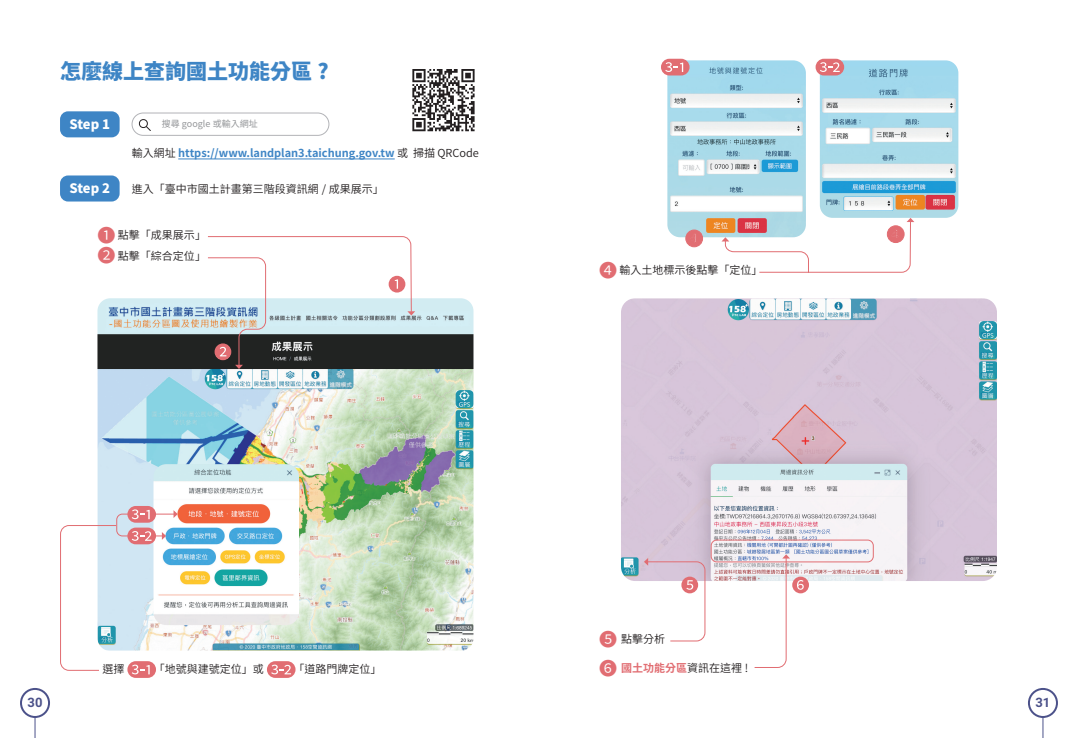
<style>
.page{position:relative;width:1078px;height:738px;background:#fff}
.page>*{position:absolute;margin:0;border:0;box-sizing:border-box;transform-origin:0 0}
.標題-中_節{font:900 21px "Noto Sans CJ Ktc";color:#3e85c5}
.標題-中_節-2{font:900 13px "Noto Sans CJ Ktc";letter-spacing:-.02em;color:#fff}
.t1{font:700 13px "Roboto";color:#4c528a}
.內文-無縮排{font:600 11px "Noto Sans CJ Ktc";color:#231f20}
.內文-無隔行段落{font:700 11px "Noto Sans CJ Ktc";color:#3e85c5}
.內文-無縮排-2{font:700 11px "Noto Sans CJ Ktc";color:#e16d72}
.圖說-小-內文{font:9px "Noto Sans CJ Ktc";color:#939598}
.s1{font-weight:600;color:#231f20}
.s2{font-size:18px;color:#e16d72}
.s3{font-weight:600;font-size:18px}
</style>
<div class="page">
<img style="left:667px;top:60px;width:138px;height:177px">
<img style="left:819px;top:60px;width:139px;height:158px">
<div style="left:60px;top:111px;width:60px;height:26px;background:#3e85c5;border-radius:8px"></div>
<div style="left:60px;top:175px;width:60px;height:26px;background:#3e85c5;border-radius:8px"></div>
<svg style="left:412px;top:69px;width:63px;height:63px"></svg>
<svg style="left:412px;top:69px;width:62px;height:62px"></svg>
<hr style="left:178px;top:158px;width:216px;height:1px;background:#3e85c5">
<img style="left:97px;top:298px;width:376px;height:352px">
<div style="left:132px;top:113px;width:197px;height:22px;border:1px solid #b2b3b7;border-radius:11px"></div>
<svg style="left:138px;top:119px;width:13px;height:12px"></svg>
<img style="left:153px;top:464px;width:146px;height:160px">
<svg style="left:207px;top:112px;width:205px;height:200px"></svg>
<svg style="left:407px;top:311px;width:8px;height:4px"></svg>
<svg style="left:388px;top:275px;width:17px;height:17px"></svg>
<svg style="left:685px;top:229px;width:17px;height:18px"></svg>
<svg style="left:207px;top:256px;width:59px;height:113px"></svg>
<svg style="left:721px;top:218px;width:193px;height:55px"></svg>
<img style="left:621px;top:298px;width:375px;height:282px">
<div style="left:710px;top:539px;width:163px;height:23px;border:1px solid #e16d72;border-radius:6px"></div>
<svg style="left:643px;top:557px;width:62px;height:84px"></svg>
<svg style="left:753px;top:554px;width:55px;height:114px"></svg>
<svg style="left:127px;top:505px;width:29px;height:17px"></svg>
<svg style="left:127px;top:660px;width:29px;height:17px"></svg>
<div style="left:660px;top:59px;width:29px;height:16px;background:#e16d72;border-radius:8px"></div>
<svg style="left:665px;top:62px;width:18px;height:10px"></svg>
<svg style="left:60px;top:509px;width:118px;height:164px"></svg>
<svg style="left:267px;top:660px;width:28px;height:17px"></svg>
<svg style="left:271px;top:664px;width:20px;height:9px"></svg>
<div style="left:815px;top:59px;width:29px;height:16px;background:#e16d72;border-radius:8px"></div>
<svg style="left:820px;top:62px;width:19px;height:10px"></svg>
<div style="left:1027px;top:687px;width:30px;height:30px;border:2px solid #4c528a;border-radius:50%"></div>
<div style="left:20px;top:687px;width:30px;height:30px;border:2px solid #4c528a;border-radius:50%"></div>
<svg style="left:1042px;top:716px;width:1px;height:21px"></svg>
<hr style="left:34px;top:716px;width:2px;height:21px;background:#4c528a">
<p class="標題-中_節" style="left:60px;top:59px;width:270px">怎麼線上查詢國土功能分區 ?</p>
<p class="標題-中_節-2" style="left:69px;top:117px;width:42px">Step 1</p>
<p class="標題-中_節-2" style="left:69px;top:181px;width:42px">Step 2</p>
<p class="圖說-小-內文" style="left:162px;top:119px;width:97px">搜尋 google 或輸入網址</p>
<p class="內文-無隔行段落" style="left:132px;top:147px;width:348px"><span class="s1">輸入網址</span> https://www.landplan3.taichung.gov.tw <span class="s1">或 掃描 QRCode</span></p>
<p class="內文-無縮排" style="left:132px;top:183px;width:253px">進入「臺中市國土計畫第三階段資訊網 / 成果展示」</p>
<p class="內文-無縮排" style="left:97px;top:228px;width:110px"><span class="s2">❶</span> 點擊「成果展示」</p>
<p class="內文-無縮排" style="left:97px;top:249px;width:110px"><span class="s2">❷</span> 點擊「綜合定位」</p>
<p class="內文-無縮排" style="left:599px;top:263px;width:165px"><span class="s2">❹</span> 輸入土地標示後點擊「定位」</p>
<p class="內文-無縮排" style="left:102px;top:662px;width:23px">選擇</p>
<p class="內文-無縮排" style="left:154px;top:662px;width:111px">「地號與建號定位」或</p>
<p class="內文-無縮排" style="left:293px;top:662px;width:89px">「道路門牌定位」</p>
<p class="內文-無縮排" style="left:599px;top:632px;width:68px"><span class="s2">❺</span> 點擊分析</p>
<p class="內文-無縮排-2" style="left:599px;top:661px;width:151px"><span class="s3">❻</span> 國土功能分區<span class="s1">資訊在這裡 !</span></p>
<p class="t1" style="left:28px;top:693px;width:16px">30</p>
<p class="t1" style="left:1035px;top:693px;width:16px">31</p>
</div>
